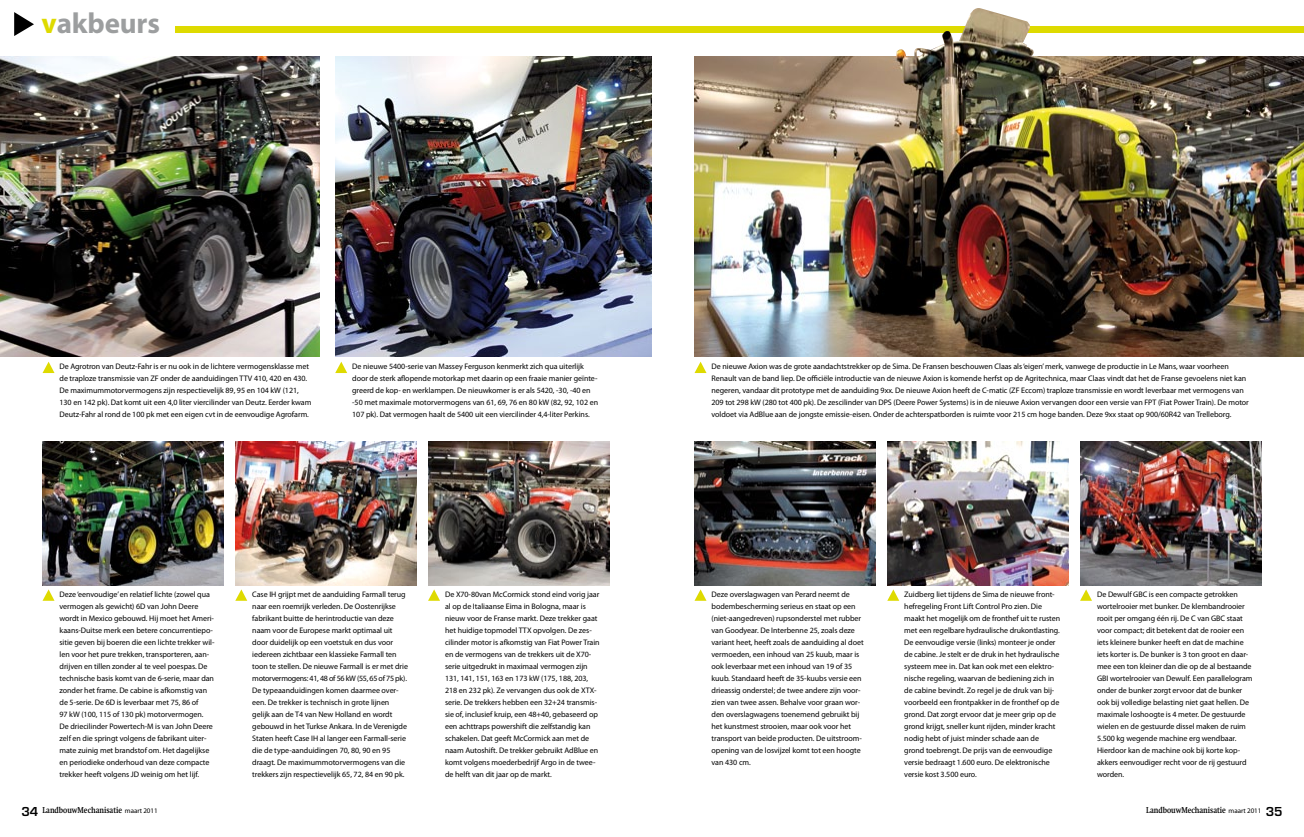
<style>
.page{position:relative;width:1304px;height:837px;background:#fff}
.page>*{position:absolute;margin:0;border:0;box-sizing:border-box;transform-origin:0 0}
.t1{font:700 29px "Myriad Pro";letter-spacing:-.005em;color:#9c9e9f}
.t2{font:700 8.4px "Swift";letter-spacing:-.005em;color:#000;scale:.83 1}
.t3{font:8px/12px "Myriad Pro";letter-spacing:-.005em;color:#000}
.s1{color:#deda00}
.s2{font-family:"Eurostile LT Std";font-weight:600;font-size:12px}
.s3{font-family:"Myriad Pro";font-weight:400;font-size:7px}
</style>
<div class="page">
<img style="left:43px;top:441px;width:181px;height:144px">
<img style="left:235px;top:441px;width:182px;height:144px">
<img style="left:428px;top:441px;width:181px;height:144px">
<img style="left:694px;top:441px;width:182px;height:144px">
<img style="left:887px;top:441px;width:182px;height:144px">
<img style="left:1080px;top:441px;width:181px;height:144px">
<img style="left:694px;top:57px;width:610px;height:300px">
<img style="left:0;top:57px;width:319px;height:300px">
<img style="left:335px;top:57px;width:317px;height:300px">
<div style="left:176px;top:27px;width:476px;height:6px;background:#deda00"></div>
<svg style="left:14px;top:12px;width:20px;height:24px"></svg>
<div style="left:652px;top:27px;width:652px;height:6px;background:#deda00"></div>
<svg style="left:43px;top:589px;width:11px;height:11px"></svg>
<svg style="left:235px;top:589px;width:12px;height:11px"></svg>
<svg style="left:428px;top:589px;width:12px;height:11px"></svg>
<svg style="left:695px;top:589px;width:11px;height:11px"></svg>
<svg style="left:887px;top:589px;width:12px;height:11px"></svg>
<svg style="left:1080px;top:589px;width:12px;height:11px"></svg>
<svg style="left:694px;top:361px;width:12px;height:12px"></svg>
<svg style="left:43px;top:361px;width:12px;height:12px"></svg>
<svg style="left:335px;top:361px;width:12px;height:12px"></svg>
<img style="left:896px;top:8px;width:168px;height:97px">
<h1 class="t1" style="left:42px;top:7px;width:120px"><span class="s1">v</span>akbeurs</h1>
<p class="t3" style="left:60px;top:360px;width:253px">De Agrotron van Deutz-Fahr is er nu ook in de lichtere vermogensklasse met de traploze transmissie van ZF onder de aanduidingen TTV 410, 420 en 430.<br>De maximummotorvermogens zijn respectievelijk 89, 95 en 104 kW (121, 130 en 142 pk). Dat komt uit een 4,0 liter viercilinder van Deutz. Eerder kwam Deutz-Fahr al rond de 100 pk met een eigen cvt in de eenvoudige Agrofarm.</p>
<p class="t3" style="left:352px;top:360px;width:247px">De nieuwe 5400-serie van Massey Ferguson kenmerkt zich qua uiterlijk door de sterk aflopende motorkap met daarin op een fraaie manier geïnte&shy;greerd de kop- en werklampen. De nieuwkomer is er als 5420, -30, -40 en -50 met maximale motorvermogens van 61, 69, 76 en 80 kW (82, 92, 102 en 107 pk). Dat vermogen haalt de 5400 uit een viercilinder 4,4-liter Perkins.</p>
<p class="t3" style="left:711px;top:360px;width:539px">De nieuwe Axion was de grote aandachtstrekker op de Sima. De Fransen beschouwen Claas als ‘eigen’ merk, vanwege de productie in Le Mans, waar voorheen Renault van de band liep. De officiële introductie van de nieuwe Axion is komende herfst op de Agritechnica, maar Claas vindt dat het de Franse gevoelens niet kan negeren, vandaar dit prototype met de aanduiding 9xx. De nieuwe Axion heeft de C-matic (ZF Eccom) traploze transmissie en wordt leverbaar met vermogens van 209 tot 298 kW (280 tot 400 pk). De zescilinder van DPS (Deere Power Systems) is in de nieuwe Axion vervangen door een versie van FPT (Fiat Power Train). De motor voldoet via AdBlue aan de jongste emissie-eisen. Onder de achterspatborden is ruimte voor 215 cm hoge banden. Deze 9xx staat op 900/60R42 van Trelleborg.</p>
<p class="t3" style="left:60px;top:588px;width:156px">Deze ‘eenvoudige’ en relatief lichte (zowel qua vermogen als gewicht) 6D van John Deere wordt in Mexico gebouwd. Hij moet het Ameri&shy;kaans-Duitse merk een betere concurrentiepo&shy;sitie geven bij boeren die een lichte trekker wil&shy;len voor het pure trekken, transporteren, aan&shy;drijven en tillen zonder al te veel poespas. De technische basis komt van de 6-serie, maar dan zonder het frame. De cabine is afkomstig van de 5-serie. De 6D is leverbaar met 75, 86 of<br>97 kW (100, 115 of 130 pk) motorvermogen.<br>De driecilinder Powertech-M is van John Deere zelf en die springt volgens de fabrikant uiter&shy;mate zuinig met brandstof om. Het dagelijkse en periodieke onderhoud van deze compacte trekker heeft volgens JD weinig om het lijf.</p>
<p class="t3" style="left:252px;top:588px;width:157px">Case IH grijpt met de aanduiding Farmall terug naar een roemrijk verleden. De Oostenrijkse fabrikant buitte de herintroductie van deze naam voor de Europese markt optimaal uit door duidelijk op een voetstuk en dus voor iedereen zichtbaar een klassieke Farmall ten toon te stellen. De nieuwe Farmall is er met drie motorvermogens: 41, 48 of 56 kW (55, 65 of 75 pk).<br>De typeaanduidingen komen daarmee over&shy;een. De trekker is technisch in grote lijnen gelijk aan de T4 van New Holland en wordt gebouwd in het Turkse Ankara. In de Verenigde Staten heeft Case IH al langer een Farmall-serie die de type-aanduidingen 70, 80, 90 en 95 draagt. De maximummotorvermogens van die trekkers zijn respectievelijk 65, 72, 84 en 90 pk.</p>
<p class="t3" style="left:445px;top:588px;width:156px">De X70-80van McCormick stond eind vorig jaar al op de Italiaanse Eima in Bologna, maar is nieuw voor de Franse markt. Deze trekker gaat het huidige topmodel TTX opvolgen. De zes&shy;cilinder motor is afkomstig van Fiat Power Train en de vermogens van de trekkers uit de X70- serie uitgedrukt in maximaal vermogen zijn 131, 141, 151, 163 en 173 kW (175, 188, 203, 218 en 232 pk). Ze vervangen dus ook de XTX&shy;serie. De trekkers hebben een 32+24 transmis&shy;sie of, inclusief kruip, een 48+40, gebaseerd op een achttraps powershift die zelfstandig kan schakelen. Dat geeft McCormick aan met de naam Autoshift. De trekker gebruikt AdBlue en komt volgens moederbedrijf Argo in de twee&shy;de helft van dit jaar op de markt.</p>
<p class="t3" style="left:711px;top:588px;width:154px">Deze overslagwagen van Perard neemt de bodembescherming serieus en staat op een (niet-aangedreven) rupsonderstel met rubber van Goodyear. De Interbenne 25, zoals deze variant heet, heeft zoals de aanduiding al doet vermoeden, een inhoud van 25 kuub, maar is ook leverbaar met een inhoud van 19 of 35 kuub. Standaard heeft de 35-kuubs versie een drieassig onderstel; de twee andere zijn voor&shy;zien van twee assen. Behalve voor graan wor&shy;den overslagwagens toenemend gebruikt bij het kunstmest strooien, maar ook voor het transport van beide producten. De uitstroom&shy;opening van de losvijzel komt tot een hoogte van 430 cm.</p>
<p class="t3" style="left:904px;top:588px;width:157px">Zuidberg liet tijdens de Sima de nieuwe front&shy;hefregeling Front Lift Control Pro zien. Die maakt het mogelijk om de fronthef uit te rusten met een regelbare hydraulische drukontlasting.<br>De eenvoudige versie (links) monteer je onder de cabine. Je stelt er de druk in het hydraulische systeem mee in. Dat kan ook met een elektro&shy;nische regeling, waarvan de bediening zich in de cabine bevindt. Zo regel je de druk van bij&shy;voorbeeld een frontpakker in de fronthef op de grond. Dat zorgt ervoor dat je meer grip op de grond krijgt, sneller kunt rijden, minder kracht nodig hebt of juist minder schade aan de grond toebrengt. De prijs van de eenvoudige versie bedraagt 1.600 euro. De elektronische versie kost 3.500 euro.</p>
<p class="t3" style="left:1097px;top:588px;width:157px">De Dewulf GBC is een compacte getrokken wortelrooier met bunker. De klembandrooier rooit per omgang één rij. De C van GBC staat voor compact; dit betekent dat de rooier een iets kleinere bunker heeft en dat de machine iets korter is. De bunker is 3 ton groot en daar&shy;mee een ton kleiner dan die op de al bestaande GBI wortelrooier van Dewulf. Een parallelogram onder de bunker zorgt ervoor dat de bunker ook bij volledige belasting niet gaat hellen. De maximale loshoogte is 4 meter. De gestuurde wielen en de gestuurde dissel maken de ruim 5.500 kg wegende machine erg wendbaar.<br>Hierdoor kan de machine ook bij korte kop&shy;akkers eenvoudiger recht voor de rij gestuurd worden.</p>
<p class="t2" style="left:21px;top:805px;width:166px"><span class="s2">34</span> LandbouwMechanisatie <span class="s3">maart 2011</span></p>
<p class="t2" style="left:1146px;top:805px;width:166px">LandbouwMechanisatie <span class="s3">maart 2011</span> <span class="s2">35</span></p>
</div>
